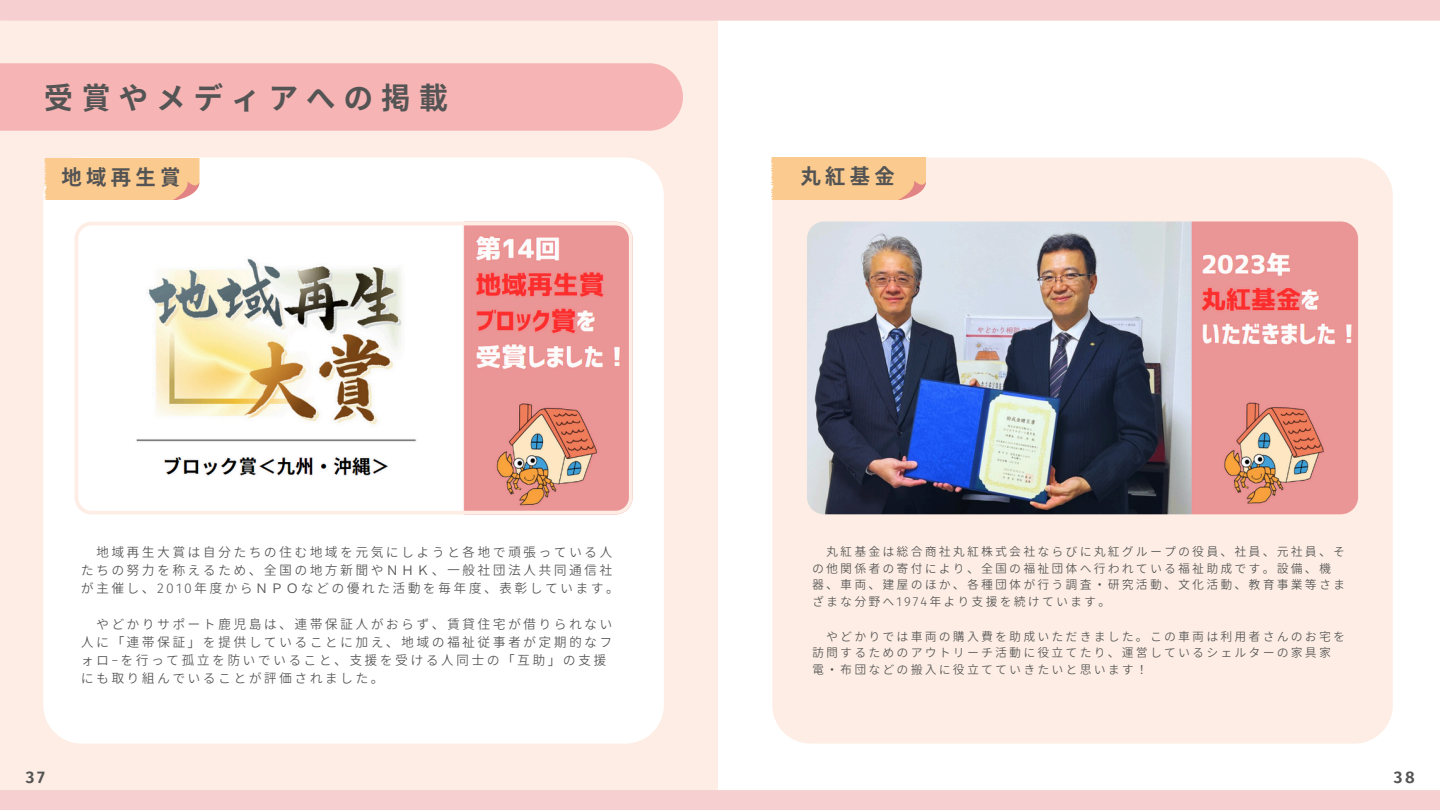
<style>
.page{position:relative;width:1440px;height:810px;background:#fff}
.page>*{position:absolute;margin:0;border:0;box-sizing:border-box;transform-origin:0 0}
.t1{font:700 30px "Glow Sans J";letter-spacing:.25em;color:#545454}
.t2{font:700 21px "Glow Sans J";letter-spacing:.175em;color:#545454}
.t3{font:700 15.6px "Glow Sans J";color:#545454}
.t4{font:13px/17.9px "Glow Sans J";letter-spacing:.175em;color:#545454;text-align:center}
.t5{font:12px/16.7px "Glow Sans J";letter-spacing:.175em;color:#545454}
</style>
<div class="page">
<div style="left:0;top:0;width:718px;height:809px;background:#fdede4"></div>
<div style="left:0;top:790px;width:1440px;height:20px;background:#f6d0d0"></div>
<div style="left:0;top:0;width:1440px;height:21px;background:#f6d0d0"></div>
<div style="left:0;top:63px;width:683px;height:68px;background:#f6b4b4"></div>
<div style="left:772px;top:158px;width:621px;height:586px;background:#fdede4;border-radius:38px"></div>
<img style="left:807px;top:222px;width:551px;height:292px;border-radius:17px">
<div style="left:43px;top:158px;width:621px;height:586px;background:#fff;border-radius:38px"></div>
<svg style="left:75px;top:222px;width:558px;height:292px"></svg>
<div style="left:43px;top:158px;width:156px;height:42px;background:#fbca8e"></div>
<div style="left:771px;top:158px;width:155px;height:41px;background:#fbca8e"></div>
<p class="t1" style="left:44px;top:74px;width:406px">受賞やメディアへの掲載</p>
<h1 class="t2" style="left:61px;top:160px;width:121px">地域再生賞</h1>
<p class="t2" style="left:800px;top:160px;width:89px">丸紅基金</p>
<p class="t4" style="left:81px;top:543px;width:540px">地域再生大賞は自分たちの住む地域を元気にしようと各地で頑張っている人<br>たちの努力を称えるため、全国の地方新聞やＮＨＫ、一般社団法人共同通信社が主催し、2010年度からＮＰＯなどの優れた活動を毎年度、表彰しています。</p>
<h2 class="t4" style="left:81px;top:614px;width:533px;text-align:left;text-indent:15px">やどかりサポート鹿児島は、連帯保証人がおらず、賃貸住宅が借りられない人に「連帯保証」を提供していることに加え、地域の福祉従事者が定期的なフォロ−を行って孤立を防いでいること、支援を受ける人同士の「互助」の支援にも取り組んでいることが評価されました。</h2>
<p class="t5" style="left:812px;top:543px;width:534px;text-indent:14px">丸紅基金は総合商社丸紅株式会社ならびに丸紅グループの役員、社員、元社員、その他関係者の寄付により、全国の福祉団体へ行われている福祉助成です。設備、機器、車両、建屋のほか、各種団体が行う調査・ 研究活動、文化活動、教育事業等さまざまな分野へ1974年より支援を続けています。</p>
<p class="t5" style="left:812px;top:627px;width:534px;text-indent:14px">やどかりでは車両の購入費を助成いただきました。この車両は利用者さんのお宅を訪問するためのアウトリーチ活動に役立てたり、運営しているシェルターの家具家電・ 布団などの搬入に役立てていきたいと思います！</p>
<h2 class="t3" style="left:26px;top:765px;width:21px">37</h2>
<p class="t3" style="left:1394px;top:765px;width:23px">38</p>
</div>
